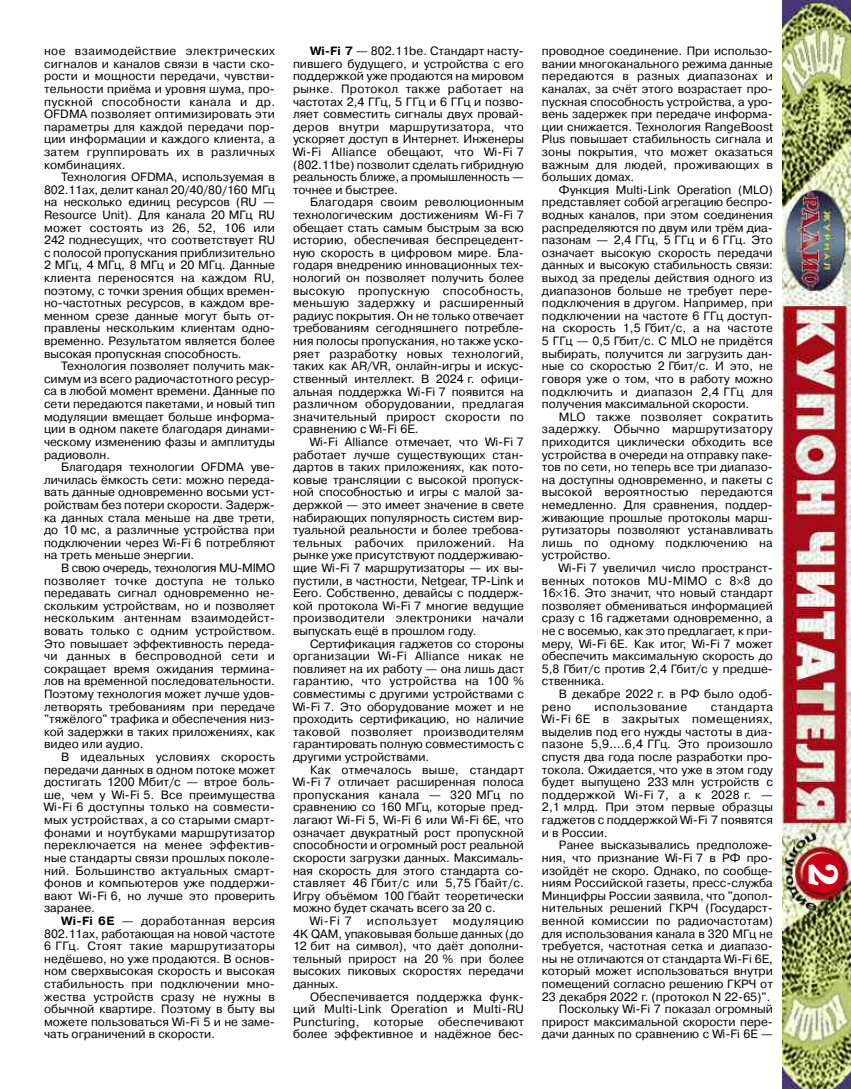
<style>
.page{position:relative;width:851px;height:1089px;background:#fff}
.page>*{position:absolute;margin:0;border:0;box-sizing:border-box;transform-origin:0 0}
.t1{font:600 42px "Bookman C";color:#fff;scale:.85 1}
.t2{font:12px/12.6px "Pragmatica C";color:#000;text-align:justify}
.t3{font:12px "Pragmatica C";letter-spacing:.025em;color:#000}
.t4{font:12px "Pragmatica C";letter-spacing:.02em;color:#000}
.t5{font:12px "Pragmatica C";letter-spacing:.035em;color:#000}
.t6{font:12px "Pragmatica C";letter-spacing:.05em;color:#000}
.s1{font-weight:700}
</style>
<div class="page">
<img style="left:782px;top:0;width:68px;height:1089px">
<div style="left:802px;top:853px;width:40px;height:40px;background:#ca0016;border-radius:50%"></div>
<p class="t2" style="left:44px;top:45px;width:232px">ное взаимодействие электрических сигналов и каналов связи в части ско&shy;рости и мощности передачи, чувстви&shy;тельности приёма и уровня шума, про&shy;пускной способности канала и др.<br>OFDMA позволяет оптимизировать эти параметры для каждой передачи пор&shy;ции информации и каждого клиента, а затем группировать их в различных комбинациях.</p>
<p class="t2" style="left:44px;top:171px;width:232px;text-indent:17px">Технология OFDMA, используемая в 802.11ax, делит канал 20/40/80/160 МГц на несколько единиц ресурсов (RU — Resource Unit). Для канала 20 МГц RU может состоять из 26, 52, 106 или 242 поднесущих, что соответствует RU с полосой пропускания приблизительно 2 МГц, 4 МГц, 8 МГц и 20 МГц. Данные клиента переносятся на каждом RU, поэтому, с точки зрения общих времен&shy;но-частотных ресурсов, в каждом вре&shy;менном срезе данные могут быть от&shy;правлены нескольким клиентам одно&shy;временно. Результатом является более высокая пропускная способность.</p>
<p class="t2" style="left:44px;top:360px;width:232px;text-indent:17px">Технология позволяет получить мак&shy;симум из всего радиочастотного ресур&shy;са в любой момент времени. Данные по сети передаются пакетами, и новый тип модуляции вмещает больше информа&shy;ции в одном пакете благодаря динами&shy;ческому изменению фазы и амплитуды радиоволн.</p>
<p class="t2" style="left:44px;top:460px;width:232px;text-indent:17px">Благодаря технологии OFDMA уве&shy;личилась ёмкость сети: можно переда&shy;вать данные одновременно восьми уст&shy;ройствам без потери скорости. Задерж&shy;ка данных стала меньше на две трети, до 10 мс, а различные устройства при подключении через Wi-Fi 6 потребляют на треть меньше энергии.</p>
<p class="t2" style="left:44px;top:561px;width:232px;text-indent:17px">В свою очередь, технология MU-MIMO позволяет точке доступа не только передавать сигнал одновременно не&shy;скольким устройствам, но и позволяет нескольким антеннам взаимодейст&shy;вовать только с одним устройством.<br>Это повышает эффективность переда&shy;чи данных в беспроводной сети и сокращает время ожидания термина&shy;лов на временной последовательности.<br>Поэтому технология может лучше удов&shy;летворять требованиям при передаче "тяжёлого" трафика и обеспечения низ&shy;кой задержки в таких приложениях, как видео или аудио.</p>
<p class="t2" style="left:44px;top:750px;width:232px;text-indent:17px">В идеальных условиях скорость передачи данных в одном потоке может достигать 1200 Мбит/с — втрое боль&shy;ше, чем у Wi-Fi 5. Все преимущества Wi-Fi 6 доступны только на совмести&shy;мых устройствах, а со старыми смарт&shy;фонами и ноутбуками маршрутизатор переключается на менее эффектив&shy;ные стандарты связи прошлых поколе&shy;ний. Большинство актуальных смарт&shy;фонов и компьютеров уже поддержи&shy;вают Wi-Fi 6, но лучше это проверить заранее.</p>
<p class="t2" style="left:44px;top:914px;width:232px;text-indent:17px"><span class="s1">Wi-Fi 6E</span> — доработанная версия 802.11ax, работающая на новой частоте 6 ГГц. Стоят такие маршрутизаторы недёшево, но уже продаются. В основ&shy;ном сверхвысокая скорость и высокая стабильность при подключении мно&shy;жества устройств сразу не нужны в обычной квартире. Поэтому в быту вы можете пользоваться Wi-Fi 5 и не заме&shy;чать ограничений в скорости.</p>
<p class="t2" style="left:293px;top:45px;width:232px;text-indent:17px"><span class="s1">Wi-Fi 7</span> — 802.11be. Стандарт насту&shy;пившего будущего, и устройства с его поддержкой уже продаются на мировом рынке. Протокол также работает на частотах 2,4 ГГц, 5 ГГц и 6 ГГц и позво&shy;ляет совместить сигналы двух провай&shy;деров внутри маршрутизатора, что ускоряет доступ в Интернет. Инженеры Wi-Fi Alliance обещают, что Wi-Fi 7 (802.11be) позволит сделать гибридную реальность ближе, а промышленность — точнее и быстрее.</p>
<p class="t2" style="left:293px;top:196px;width:232px;text-indent:17px">Благодаря своим революционным технологическим достижениям Wi-Fi 7 обещает стать самым быстрым за всю историю, обеспечивая беспрецедент&shy;ную скорость в цифровом мире. Бла&shy;годаря внедрению инновационных тех&shy;нологий он позволяет получить более высокую пропускную способность, меньшую задержку и расширенный радиус покрытия. Он не только отвечает требованиям сегодняшнего потребле&shy;ния полосы пропускания, но также уско&shy;ряет разработку новых технологий, таких как AR/VR, онлайн-игры и искус&shy;ственный интеллект. В 2024 г. офици&shy;альная поддержка Wi-Fi 7 появится на различном оборудовании, предлагая значительный прирост скорости по сравнению с Wi-Fi 6E.</p>
<p class="t2" style="left:293px;top:435px;width:232px;text-indent:17px">Wi-Fi Alliance отмечает, что Wi-Fi 7 работает лучше существующих стан&shy;дартов в таких приложениях, как пото&shy;ковые трансляции с высокой пропуск&shy;ной способностью и игры с малой за&shy;держкой — это имеет значение в свете набирающих популярность систем вир&shy;туальной реальности и более требова&shy;тельных рабочих приложений. На рынке уже присутствуют поддерживаю&shy;щие Wi-Fi 7 маршрутизаторы — их вы&shy;пустили, в частности, Netgear, TP-Link и Eero. Собственно, девайсы с поддерж&shy;кой протокола Wi-Fi 7 многие ведущие производители электроники начали выпускать ещё в прошлом году.</p>
<p class="t2" style="left:293px;top:637px;width:232px;text-indent:17px">Сертификация гаджетов со стороны организации Wi-Fi Alliance никак не повлияет на их работу — она лишь даст гарантию, что устройства на 100 % совместимы с другими устройствами с Wi-Fi 7. Это оборудование может и не проходить сертификацию, но наличие таковой позволяет производителям гарантировать полную совместимость с другими устройствами.</p>
<p class="t3" style="left:310px;top:762px;width:215px">Как отмечалось выше, стандарт</p>
<p class="t2" style="left:293px;top:775px;width:232px">Wi-Fi 7 отличает расширенная полоса</p>
<p class="t3" style="left:293px;top:787px;width:232px">пропускания канала — 320 МГц по</p>
<p class="t2" style="left:293px;top:801px;width:232px">сравнению со 160 МГц, которые пред-</p>
<p class="t2" style="left:293px;top:813px;width:232px">лагают Wi-Fi 5, Wi-Fi 6 или Wi-Fi 6E, что</p>
<p class="t2" style="left:293px;top:826px;width:232px">означает двукратный рост пропускной</p>
<p class="t2" style="left:293px;top:838px;width:232px">способности и огромный рост реальной</p>
<p class="t2" style="left:293px;top:851px;width:232px">скорости загрузки данных. Максималь-</p>
<p class="t2" style="left:293px;top:864px;width:232px">ная скорость для этого стандарта со-</p>
<p class="t4" style="left:293px;top:876px;width:232px">ставляет 46 Гбит/с или 5,75 Гбайт/с.</p>
<p class="t2" style="left:293px;top:889px;width:232px">Игру объёмом 100 Гбайт теоретически</p>
<p class="t2" style="left:293px;top:901px;width:204px">можно будет скачать всего за 20 с.</p>
<p class="t2" style="left:310px;top:914px;width:43px">Wi-Fi 7</p>
<p class="t6" style="left:367px;top:913px;width:72px">использует</p>
<p class="t2" style="left:293px;top:914px;width:232px;text-indent:160px">модуляцию 4K QAM, упаковывая больше данных (до 12 бит на символ), что даёт дополни&shy;тельный прирост на 20 % при более высоких пиковых скоростях передачи данных.</p>
<p class="t2" style="left:293px;top:990px;width:232px;text-indent:17px">Обеспечивается поддержка функ&shy;ций Multi-Link Operation и Multi-RU Puncturing, которые обеспечивают более эффективное и надёжное бес-</p>
<p class="t2" style="left:542px;top:45px;width:232px">проводное соединение. При использо&shy;вании многоканального режима данные передаются в разных диапазонах и каналах, за счёт этого возрастает про&shy;пускная способность устройства, а уро&shy;вень задержек при передаче информа&shy;ции снижается. Технология RangeBoost Plus повышает стабильность сигнала и зоны покрытия, что может оказаться важным для людей, проживающих в больших домах.</p>
<p class="t2" style="left:542px;top:183px;width:232px;text-indent:17px">Функция Multi-Link Operation (MLO) представляет собой агрегацию беспро&shy;водных каналов, при этом соединения распределяются по двум или трём диа&shy;пазонам — 2,4 ГГц, 5 ГГц и 6 ГГц. Это означает высокую скорость передачи данных и высокую стабильность связи: выход за пределы действия одного из диапазонов больше не требует пере&shy;подключения в другом. Например, при подключении на частоте 6 ГГц доступ&shy;на скорость 1,5 Гбит/с, а на частоте 5 ГГц — 0,5 Гбит/с. C MLO не придётся выбирать, получится ли загрузить дан&shy;ные со скоростью 2 Гбит/с. И это, не говоря уже о том, что в работу можно подключить и диапазон 2,4 ГГц для получения максимальной скорости.</p>
<p class="t2" style="left:542px;top:410px;width:232px;text-indent:17px">MLO также позволяет сократить задержку. Обычно маршрутизатору приходится циклически обходить все устройства в очереди на отправку паке&shy;тов по сети, но теперь все три диапазо&shy;на доступны одновременно, и пакеты с высокой вероятностью передаются немедленно. Для сравнения, поддер&shy;живающие прошлые протоколы марш&shy;рутизаторы позволяют устанавливать лишь по одному подключению на устройство.</p>
<p class="t2" style="left:542px;top:561px;width:232px;text-indent:17px">Wi-Fi 7 увеличил число пространст&shy;венных потоков MU-MIMO с 8 8 до 16 16. Это значит, что новый стандарт позволяет обмениваться информацией сразу с 16 гаджетами одновременно, а не с восемью, как это предлагает, к при&shy;меру, Wi-Fi 6E. Как итог, Wi-Fi 7 может обеспечить максимальную скорость до 5,8 Гбит/с против 2,4 Гбит/с у предше&shy;ственника.</p>
<p class="t2" style="left:542px;top:687px;width:232px;text-indent:17px">В декабре 2022 г. в РФ было одоб&shy;рено</p>
<p class="t2" style="left:542px;top:700px;width:232px;text-indent:169px">стандарта Wi-Fi 6E в закрытых помещениях, выделив под его нужды частоты в диа&shy;пазоне 5,9….6,4 ГГц. Это произошло спустя два года после разработки про&shy;токола. Ожидается, что уже в этом году будет выпущено 233 млн устройств с поддержкой Wi-Fi 7, а к 2028 г. — 2,1 млрд. При этом первые образцы гаджетов с поддержкой Wi-Fi 7 появятся и в России.</p>
<p class="t2" style="left:542px;top:838px;width:232px;text-align:right">Ранее высказывались предположе&shy;ния, что признание Wi-Fi 7 в РФ про&shy;изойдёт не скоро. Однако, по сообще&shy;ниям Российской газеты, пресс-служба Минцифры России заявила, что "допол&shy;нительных решений ГКРЧ (Государст&shy;венной комиссии по радиочастотам) для использования канала в 320 МГц не требуется, частотная сетка и диапазо&shy;ны не отличаются от стандарта Wi-Fi 6E, который может использоваться внутри помещений согласно решению ГКРЧ от 23 декабря 2022 г. (протокол N 22-65)".<br>Поскольку Wi-Fi 7 показал огромный прирост максимальной скорости пере&shy;дачи данных по сравнению с Wi-Fi 6E —</p>
<p class="t5" style="left:594px;top:699px;width:94px">использование</p>
<h1 class="t1" style="left:847px;top:862px;width:29px;rotate:90deg">2</h1>
</div>
